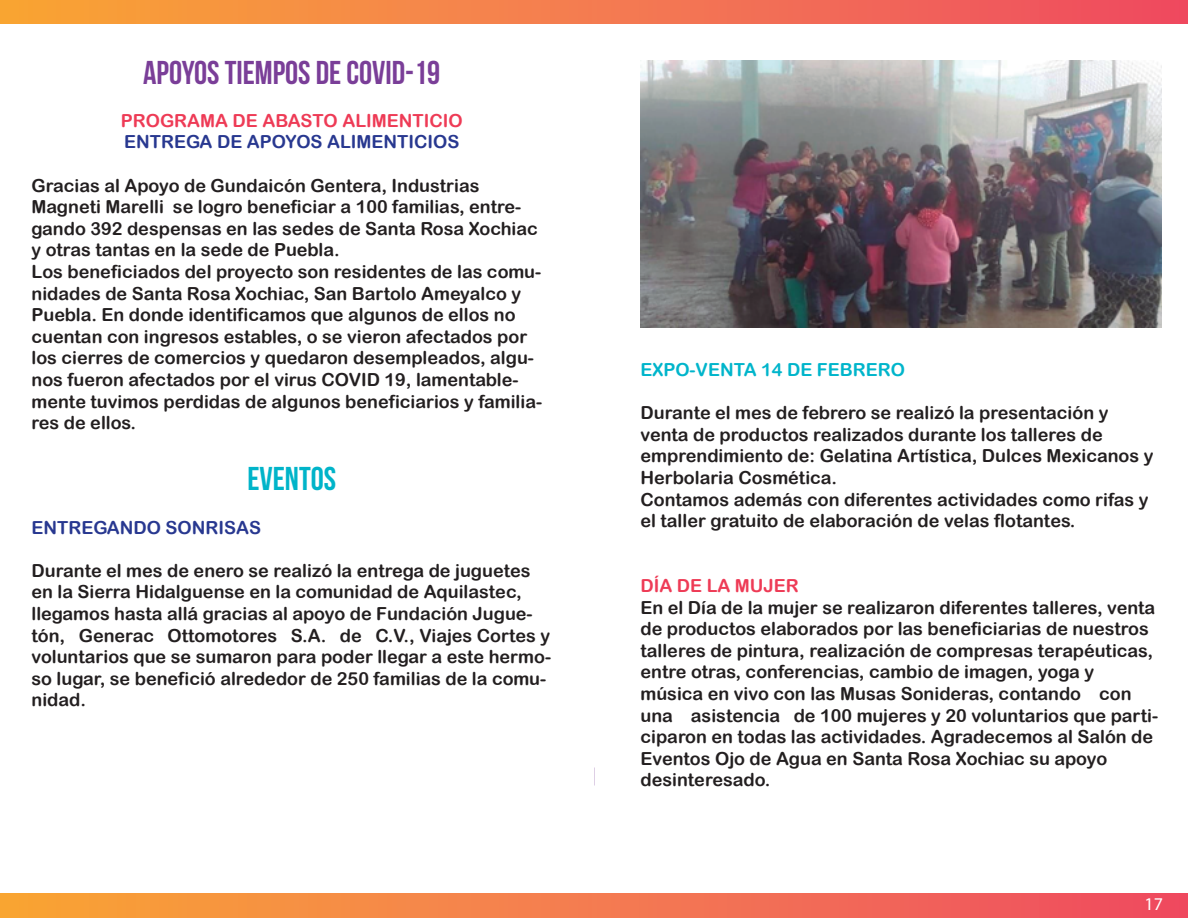
<style>
.page{position:relative;width:1188px;height:918px;background:#fff}
.page>*{position:absolute;margin:0;border:0;box-sizing:border-box;transform-origin:0 0}
.t1{font:33px "Bebas Neue";color:#7a3e98}
.t2{font:33px "Bebas Neue";color:#00b4c9}
.t3{font:18px/21.6px "Arial Rounded MT Bold";color:#231f20}
.t4{font:18px "Arial Rounded MT Bold";color:#283890}
.t5{font:18px "Arial Rounded MT Bold";color:#ee3b56}
.t6{font:18px "Arial Rounded MT Bold";color:#00b5cb}
.t7{font:18px "Myriad Pro";color:#fff}
</style>
<div class="page">
<div style="left:0;top:0;width:1188px;height:24px;background:linear-gradient(to right,#f9a737,#ef4c64)"></div>
<div style="left:0;top:893px;width:1188px;height:25px;background:linear-gradient(to right,#f9a737,#ef4c64)"></div>
<img style="left:640px;top:60px;width:521px;height:268px">
<h1 class="t1" style="left:143px;top:54px;width:299px">APOYOS TIEMPOS DE COVID-19</h1>
<p class="t5" style="left:121px;top:110px;width:343px">PROGRAMA DE ABASTO ALIMENTICIO</p>
<p class="t4" style="left:124px;top:131px;width:337px">ENTREGA DE APOYOS ALIMENTICIOS</p>
<p class="t3" style="left:31px;top:174px;width:512px">Gracias al Apoyo de Gundaicón Gentera, Industrias Magneti Marelli se logro beneficiar a 100 familias, entre&shy;gando 392 despensas en las sedes de Santa Rosa Xochiac y otras tantas en la sede de Puebla.<br>Los beneficiados del proyecto son residentes de las comu&shy;nidades de Santa Rosa Xochiac, San Bartolo Ameyalco y Puebla. En donde identificamos que algunos de ellos no cuentan con ingresos estables, o se vieron afectados por los cierres de comercios y quedaron desempleados, algu&shy;nos fueron afectados por el virus COVID 19, lamentable&shy;mente tuvimos perdidas de algunos beneficiarios y familia&shy;res de ellos.</p>
<h1 class="t2" style="left:247px;top:461px;width:90px">EVENTOS</h1>
<p class="t4" style="left:31px;top:517px;width:231px">ENTREGANDO SONRISAS</p>
<p class="t3" style="left:31px;top:559px;width:521px">Durante el mes de enero se realizó la entrega de juguetes en la Sierra Hidalguense en la comunidad de Aquilastec, llegamos hasta allá gracias al apoyo de Fundación Jugue&shy;tón, Generac Ottomotores S.A. de C.V., Viajes Cortes y voluntarios que se sumaron para poder llegar a este hermo&shy;so lugar, se benefició alrededor de 250 familias de la comu&shy;nidad.</p>
<p class="t6" style="left:640px;top:359px;width:266px">EXPO-VENTA 14 DE FEBRERO</p>
<p class="t3" style="left:640px;top:402px;width:514px">Durante el mes de febrero se realizó la presentación y venta de productos realizados durante los talleres de emprendimiento de: Gelatina Artística, Dulces Mexicanos y Herbolaria Cosmética.<br>Contamos además con diferentes actividades como rifas y el taller gratuito de elaboración de velas flotantes.</p>
<p class="t5" style="left:640px;top:575px;width:160px">DÍA DE LA MUJER</p>
<p class="t3" style="left:640px;top:596px;width:519px">En el Día de la mujer se realizaron diferentes talleres, venta de productos elaborados por las beneficiarias de nuestros talleres de pintura, realización de compresas terapéuticas, entre otras, conferencias, cambio de imagen, yoga y música en vivo con las Musas Sonideras, contando con una asistencia de 100 mujeres y 20 voluntarios que parti&shy;ciparon en todas las actividades. Agradecemos al Salón de Eventos Ojo de Agua en Santa Rosa Xochiac su apoyo desinteresado.</p>
<p class="t7" style="left:1145px;top:893px;width:20px">17</p>
</div>
